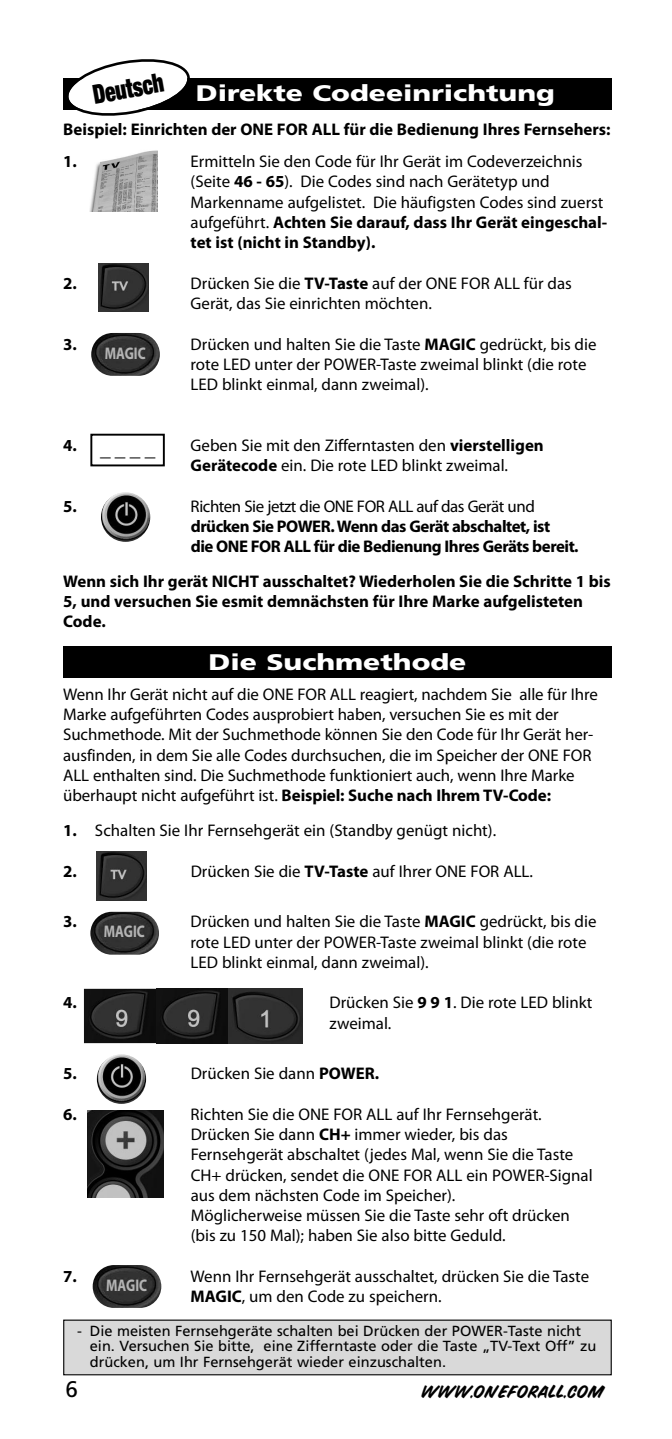
<style>
.page{position:relative;width:672px;height:1439px;background:#fff}
.page>*{position:absolute;margin:0;border:0;box-sizing:border-box;transform-origin:0 0}
.t1{font:900 expanded 26.55px "Helvetica Neue";color:#000;scale:.8 1}
.t2{font:900 22.5px "Frutiger";color:#fff;scale:1.25 1}
.t3{font:22.5px "Frutiger";color:#000}
.t4{font:19.12px "Helvetica";color:#000}
.t5{font:16.88px/20.2px "Myriad Pro";color:#000}
.t6{font:700 16.88px/20.2px "Myriad Pro";color:#000}
.t7{font:700 16.88px/20.2px "Myriad Pro";letter-spacing:-.03em;color:#000}
.t8{font:16.88px "Myriad Pro";letter-spacing:-.025em;color:#000}
.t9{font:700 16.88px "Myriad Pro";color:#b4b4b4;scale:.8 1}
.t10{font:14.62px/15.8px "Frutiger";color:#000}
.t11{font:13.5px "Snyder Speed";letter-spacing:.035em;color:#000}
.s1{font-weight:700}
</style>
<div class="page">
<div style="left:63px;top:78px;width:549px;height:32px;background:#000"></div>
<div style="left:64px;top:1320px;width:547px;height:54px;background:#d9d9d9"></div>
<div style="left:63px;top:1319px;width:549px;height:56px;border:1px solid #000"></div>
<div style="left:63px;top:646px;width:549px;height:32px;background:#000"></div>
<svg style="left:68px;top:59px;width:122px;height:57px"></svg>
<div style="left:90px;top:434px;width:75px;height:32px;border:2px solid #000"></div>
<img style="left:99px;top:263px;width:49px;height:49px">
<img style="left:101px;top:492px;width:49px;height:50px;border-radius:50%">
<img style="left:97px;top:1054px;width:49px;height:49px;border-radius:50%">
<img style="left:97px;top:851px;width:49px;height:49px">
<img style="left:84px;top:988px;width:72px;height:55px">
<img style="left:156px;top:988px;width:72px;height:55px">
<img style="left:228px;top:988px;width:74px;height:55px">
<img style="left:87px;top:1110px;width:77px;height:87px">
<img style="left:89px;top:150px;width:68px;height:61px">
<img style="left:91px;top:333px;width:69px;height:43px;border-radius:21px">
<img style="left:90px;top:911px;width:69px;height:43px;border-radius:21px">
<img style="left:93px;top:1265px;width:68px;height:42px;border-radius:21px">
<h1 class="t1" style="left:91px;top:85px;width:91px;rotate:-10deg">Deutsch</h1>
<h2 class="t2" style="left:196px;top:84px;width:289px">Direkte Codeeinrichtung</h2>
<p class="t6" style="left:63px;top:114px;width:549px;line-height:32.6px">Beispiel: Einrichten der ONE FOR ALL für die Bedienung Ihres Fernsehers:<br>1.</p>
<p class="t5" style="left:191px;top:153px;width:418px">Ermitteln Sie den Code für Ihr Gerät im Codeverzeichnis (Seite <span class="s1">46 - 65</span>). Die Codes sind nach Gerätetyp und Markenname aufgelistet. Die häufigsten Codes sind zuerst aufgeführt. <span class="s1">Achten Sie darauf, dass Ihr Gerät eingeschal&shy;tet ist (nicht in Standby).</span></p>
<p class="t6" style="left:63px;top:274px;width:15px">2.</p>
<p class="t5" style="left:191px;top:274px;width:383px">Drücken Sie die <span class="s1">TV-Taste</span> auf der ONE FOR ALL für das<br>Gerät, das Sie einrichten möchten.</p>
<p class="t6" style="left:63px;top:335px;width:15px">3.</p>
<p class="t5" style="left:191px;top:335px;width:407px">Drücken und halten Sie die Taste <span class="s1">MAGIC</span> gedrückt, bis die rote LED unter der POWER-Taste zweimal blinkt (die rote<br>LED blinkt einmal, dann zweimal).</p>
<p class="t9" style="left:105px;top:346px;width:53px">MAGIC</p>
<p class="t6" style="left:63px;top:436px;width:15px">4.</p>
<p class="t5" style="left:191px;top:436px;width:355px">Geben Sie mit den Zifferntasten den <span class="s1">vierstelligen<br>Gerätecode</span> ein. Die rote LED blinkt zweimal.</p>
<p class="t6" style="left:63px;top:497px;width:15px">5.</p>
<p class="t8" style="left:191px;top:499px;width:346px">Richten Sie jetzt die ONE FOR ALL auf das Gerät und</p>
<p class="t7" style="left:191px;top:517px;width:389px">drücken Sie POWER. Wenn das Gerät abschaltet, ist<br>die ONE FOR ALL für die Bedienung Ihres Geräts bereit.</p>
<p class="t6" style="left:63px;top:572px;width:549px">Wenn sich Ihr gerät NICHT ausschaltet? Wiederholen Sie die Schritte 1 bis<br>5, und versuchen Sie esmit demnächsten für Ihre Marke aufgelisteten<br>Code.</p>
<p class="t4" style="left:100px;top:442px;width:57px">____</p>
<h2 class="t2" style="left:208px;top:653px;width:208px">Die Suchmethode</h2>
<p class="t5" style="left:63px;top:685px;width:536px">Wenn Ihr Gerät nicht auf die ONE FOR ALL reagiert, nachdem Sie alle für Ihre Marke aufgeführten Codes ausprobiert haben, versuchen Sie es mit der Suchmethode. Mit der Suchmethode können Sie den Code für Ihr Gerät her&shy;ausfinden, in dem Sie alle Codes durchsuchen, die im Speicher der ONE FOR ALL enthalten sind. Die Suchmethode funktioniert auch, wenn Ihre Marke überhaupt nicht aufgeführt ist. <span class="s1">Beispiel: Suche nach Ihrem TV-Code:</span></p>
<p class="t5" style="left:63px;top:821px;width:434px"><span class="s1">1.</span> Schalten Sie Ihr Fernsehgerät ein (Standby genügt nicht).</p>
<p class="t6" style="left:63px;top:862px;width:15px">2.</p>
<p class="t5" style="left:191px;top:862px;width:344px">Drücken Sie die <span class="s1">TV-Taste</span> auf Ihrer ONE FOR ALL.</p>
<p class="t6" style="left:63px;top:912px;width:15px">3.</p>
<p class="t5" style="left:191px;top:912px;width:407px">Drücken und halten Sie die Taste <span class="s1">MAGIC</span> gedrückt, bis die rote LED unter der POWER-Taste zweimal blinkt (die rote<br>LED blinkt einmal, dann zweimal).</p>
<p class="t6" style="left:63px;top:993px;width:15px">4.</p>
<p class="t5" style="left:329px;top:993px;width:264px">Drücken Sie <span class="s1">9 9 1</span>. Die rote LED blinkt zweimal.</p>
<p class="t6" style="left:63px;top:1064px;width:15px">5.</p>
<p class="t5" style="left:191px;top:1064px;width:190px">Drücken Sie dann <span class="s1">POWER.</span></p>
<p class="t6" style="left:63px;top:1105px;width:15px">6.</p>
<p class="t5" style="left:191px;top:1105px;width:404px">Richten Sie die ONE FOR ALL auf Ihr Fernsehgerät.<br>Drücken Sie dann <span class="s1">CH+</span> immer wieder, bis das Fernsehgerät abschaltet (jedes Mal, wenn Sie die Taste CH+ drücken, sendet die ONE FOR ALL ein POWER-Signal aus dem nächsten Code im Speicher).<br>Möglicherweise müssen Sie die Taste sehr oft drücken (bis zu 150 Mal); haben Sie also bitte Geduld.</p>
<p class="t6" style="left:63px;top:1267px;width:15px">7.</p>
<p class="t5" style="left:191px;top:1267px;width:400px">Wenn Ihr Fernsehgerät ausschaltet, drücken Sie die Taste<br><span class="s1">MAGIC</span>, um den Code zu speichern.</p>
<p class="t9" style="left:104px;top:925px;width:53px">MAGIC</p>
<p class="t9" style="left:106px;top:1278px;width:53px">MAGIC</p>
<p class="t10" style="left:90px;top:1323px;width:508px;text-indent:-13px">- Die meisten Fernsehgeräte schalten bei Drücken der POWER-Taste nicht ein. Versuchen Sie bitte, eine Zifferntaste oder die Taste „TV-Text Off” zu drücken, um Ihr Fernsehgerät wieder einzuschalten.</p>
<h2 class="t3" style="left:65px;top:1379px;width:14px">6</h2>
<p class="t11" style="left:422px;top:1384px;width:184px">WWW.ONEFORALL.COM</p>
</div>
